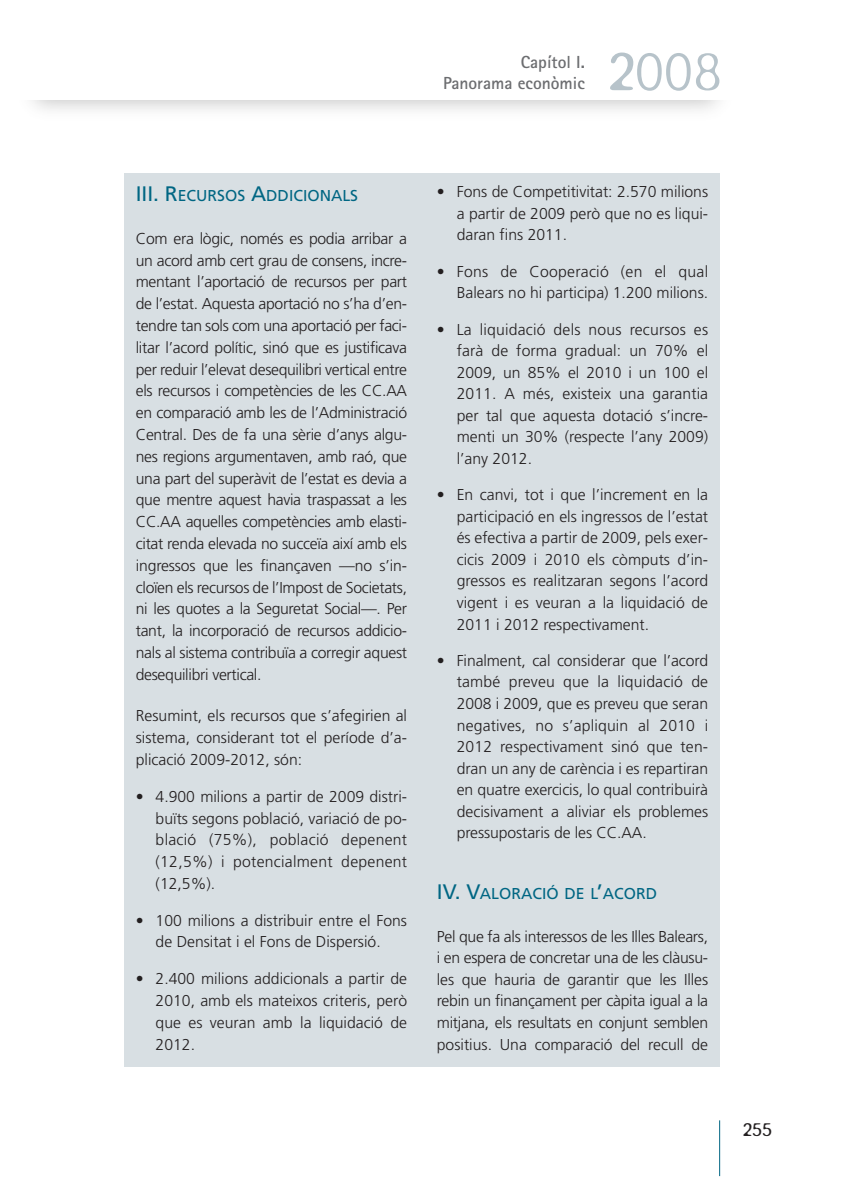
<style>
.page{position:relative;width:844px;height:1191px;background:#fff}
.page>*{position:absolute;margin:0;border:0;box-sizing:border-box;transform-origin:0 0}
.t1{font:300 61.07px "Blur";color:#b7c3ca}
.t2{font:300 21px "Blur";color:#231f20}
.t3{font:700 17.5px/21px "Rotis Sans Serif";color:#6c6d70;text-align:right}
.t4{font:300 15.75px/21.9px "Frutiger";color:#231f20;text-align:justify}
.t5{font:15.75px "Frutiger";color:#006683}
.s1{font-size:21px}
</style>
<div class="page">
<hr style="left:719px;top:1120px;width:1px;height:56px;background:#006683">
<div style="left:124px;top:174px;width:595px;height:893px;background:#d8dfe3"></div>
<p class="t3" style="left:443px;top:54px;width:143px">Capítol I.<br>Panorama econòmic</p>
<h1 class="t1" style="left:606px;top:33px;width:116px">2008</h1>
<p class="t5" style="left:136px;top:189px;width:224px"><span class="s1">III. R</span>ECURSOS <span class="s1">A</span>DDICIONALS</p>
<p class="t4" style="left:136px;top:228px;width:273px">Com era lògic, només es podia arribar a un acord amb cert grau de consens, incre&shy;mentant l’aportació de recursos per part de l’estat. Aquesta aportació no s’ha d’en&shy;tendre tan sols com una aportació per faci&shy;litar l’acord polític, sinó que es justificava per reduir l’elevat desequilibri vertical entre els recursos i competències de les CC.AA en comparació amb les de l’Administració Central. Des de fa una sèrie d’anys algu&shy;nes regions argumentaven, amb raó, que una part del superàvit de l’estat es devia a que mentre aquest havia traspassat a les CC.AA aquelles competències amb elasti&shy;citat renda elevada no succeïa així amb els ingressos que les finançaven —no s’in&shy;cloïen els recursos de l’Impost de Societats, ni les quotes a la Seguretat Social—. Per tant, la incorporació de recursos addicio&shy;nals al sistema contribuïa a corregir aquest desequilibri vertical.</p>
<p class="t4" style="left:136px;top:706px;width:273px">Resumint, els recursos que s’afegirien al sistema, considerant tot el període d’a&shy;plicació 2009-2012, són:</p>
<p class="t4" style="left:156px;top:786px;width:253px;text-indent:-20px">• 4.900 milions a partir de 2009 distri&shy;buïts segons població, variació de po&shy;blació (75%), població depenent (12,5%) i potencialment depenent (12,5%).</p>
<p class="t4" style="left:136px;top:910px;width:273px;text-align:center">• 100 milions a distribuir entre el Fons de Densitat i el Fons de Dispersió.</p>
<p class="t4" style="left:156px;top:969px;width:253px;text-indent:-20px">• 2.400 milions addicionals a partir de 2010, amb els mateixos criteris, però que es veuran amb la liquidació de 2012.</p>
<p class="t4" style="left:456px;top:182px;width:253px;text-indent:-20px">• Fons de Competitivitat: 2.570 milions a partir de 2009 però que no es liqui&shy;daran fins 2011.</p>
<p class="t4" style="left:437px;top:262px;width:273px;text-align:right">• Fons de Cooperació (en el qual<br>Balears no hi participa) 1.200 milions.</p>
<p class="t4" style="left:456px;top:319px;width:253px;text-indent:-20px">• La liquidació dels nous recursos es farà de forma gradual: un 70% el 2009, un 85% el 2010 i un 100 el 2011. A més, existeix una garantia per tal que aquesta dotació s’incre&shy;menti un 30% (respecte l’any 2009) l’any 2012.</p>
<p class="t4" style="left:456px;top:485px;width:253px;text-indent:-20px">• En canvi, tot i que l’increment en la participació en els ingressos de l’estat és efectiva a partir de 2009, pels exer&shy;cicis 2009 i 2010 els còmputs d’in&shy;gressos es realitzaran segons l’acord vigent i es veuran a la liquidació de 2011 i 2012 respectivament.</p>
<p class="t4" style="left:456px;top:651px;width:253px;text-indent:-20px">• Finalment, cal considerar que l’acord també preveu que la liquidació de 2008 i 2009, que es preveu que seran negatives, no s’apliquin al 2010 i 2012 respectivament sinó que ten&shy;dran un any de carència i es repartiran en quatre exercicis, lo qual contribuirà decisivament a aliviar els problemes pressupostaris de les CC.AA.</p>
<p class="t5" style="left:437px;top:887px;width:222px"><span class="s1">IV. V</span>ALORACIÓ DE L<span class="s1">’</span>ACORD</p>
<p class="t4" style="left:437px;top:926px;width:273px">Pel que fa als interessos de les Illes Balears, i en espera de concretar una de les clàusu&shy;les que hauria de garantir que les Illes rebin un finançament per càpita igual a la mitjana, els resultats en conjunt semblen positius. Una comparació del recull de</p>
<h2 class="t2" style="left:742px;top:1117px;width:31px">255</h2>
</div>
